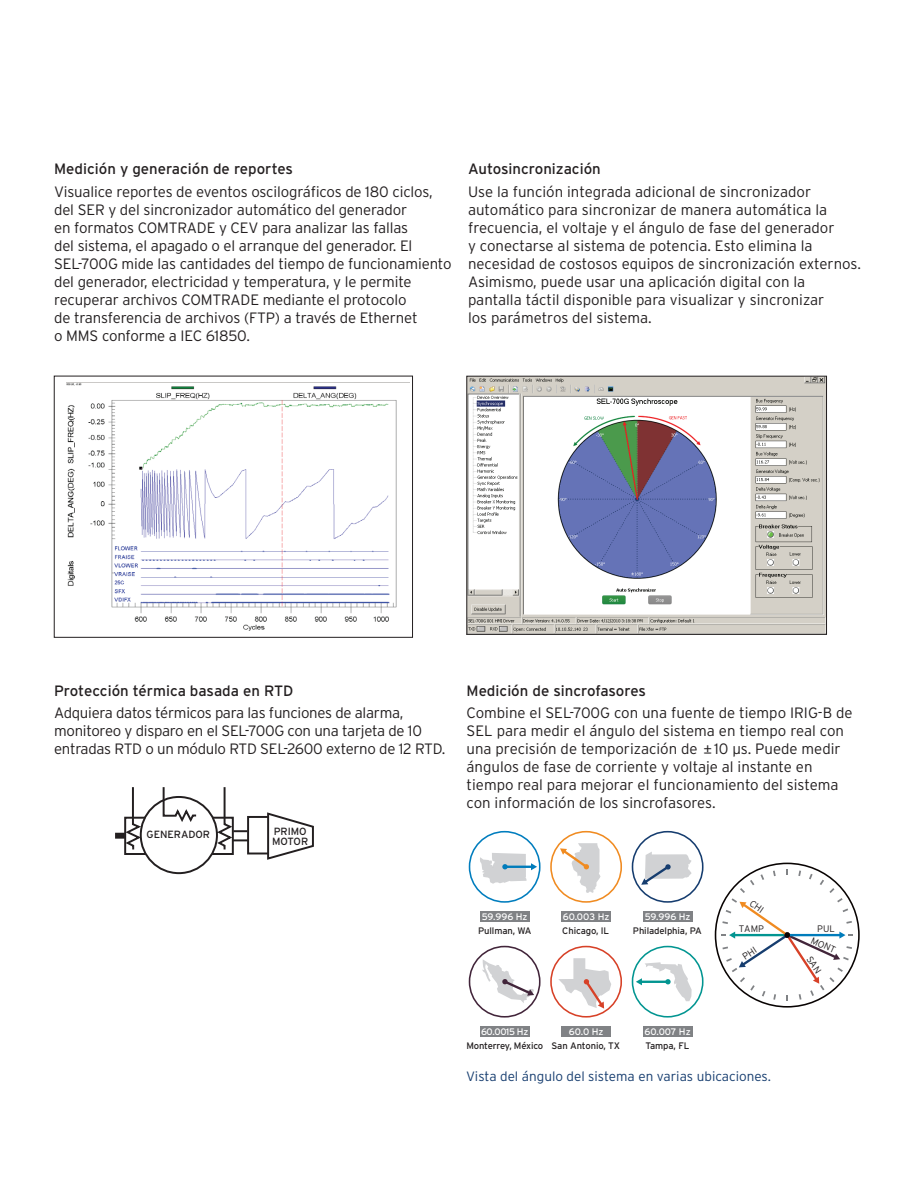
<style>
.page{position:relative;width:918px;height:1188px;background:#fff}
.page>*{position:absolute;margin:0;border:0;box-sizing:border-box;transform-origin:0 0}
.t1{font:300 15px/18px "Interstate Poly";letter-spacing:-.01em;color:#231f20}
.t2{font:15px "Interstate Poly";color:#231f20}
.t3{font:300 13.5px "Interstate Poly";color:#163d6f}
.t4{font:10.5px/9.9px "Interstate Poly";color:#231f20}
.t5{font:9.45px "Interstate Poly";letter-spacing:-.01em;color:#231f20}
.t6{font:9.45px "Interstate Poly";letter-spacing:-.015em;color:#fff}
.t7{font:300 9.45px "Interstate Poly";color:#231f20}
</style>
<div class="page">
<svg style="left:123px;top:787px;width:191px;height:87px"></svg>
<div style="left:115px;top:833px;width:10px;height:6px;background:#231f20"></div>
<div style="left:469px;top:831px;width:72px;height:72px;border:2px solid #007dbe;border-radius:50%"></div>
<svg style="left:480px;top:853px;width:57px;height:31px"></svg>
<div style="left:480px;top:911px;width:49px;height:11px;background:#808285"></div>
<div style="left:550px;top:831px;width:72px;height:72px;border:2px solid #f08b21;border-radius:50%"></div>
<svg style="left:560px;top:843px;width:41px;height:50px"></svg>
<div style="left:561px;top:911px;width:50px;height:11px;background:#808285"></div>
<div style="left:632px;top:831px;width:72px;height:72px;border:2px solid #163d6f;border-radius:50%"></div>
<svg style="left:641px;top:852px;width:51px;height:33px"></svg>
<div style="left:643px;top:911px;width:49px;height:11px;background:#808285"></div>
<div style="left:469px;top:946px;width:72px;height:72px;border:2px solid #42253a;border-radius:50%"></div>
<svg style="left:482px;top:959px;width:52px;height:44px"></svg>
<div style="left:480px;top:1026px;width:49px;height:11px;background:#808285"></div>
<div style="left:550px;top:946px;width:72px;height:72px;border:2px solid #d74127;border-radius:50%"></div>
<svg style="left:558px;top:958px;width:53px;height:51px"></svg>
<div style="left:561px;top:1026px;width:50px;height:11px;background:#808285"></div>
<div style="left:632px;top:946px;width:72px;height:72px;border:2px solid #029591;border-radius:50%"></div>
<div style="left:643px;top:1026px;width:49px;height:11px;background:#808285"></div>
<svg style="left:636px;top:962px;width:56px;height:39px"></svg>
<img style="left:469px;top:378px;width:356px;height:254px">
<div style="left:467px;top:376px;width:360px;height:258px;border:1px solid #231f20"></div>
<img style="left:66px;top:383px;width:331px;height:248px">
<div style="left:54px;top:376px;width:359px;height:262px;border:1px solid #231f20"></div>
<svg style="left:721px;top:869px;width:132px;height:132px"></svg>
<p class="t2" style="left:54px;top:158px;width:240px">Medición y generación de reportes</p>
<p class="t1" style="left:54px;top:181px;width:399px">Visualice reportes de eventos oscilográficos de 180 ciclos, del SER y del sincronizador automático del generador<br>en formatos COMTRADE y CEV para analizar las fallas<br>del sistema, el apagado o el arranque del generador. El SEL‑700G mide las cantidades del tiempo de funcionamiento del generador, electricidad y temperatura, y le permite recuperar archivos COMTRADE mediante el protocolo<br>de transferencia de archivos (FTP) a través de Ethernet<br>o MMS conforme a IEC 61850.</p>
<p class="t2" style="left:468px;top:158px;width:134px">Autosincronización</p>
<p class="t1" style="left:468px;top:181px;width:395px">Use la función integrada adicional de sincronizador automático para sincronizar de manera automática la frecuencia, el voltaje y el ángulo de fase del generador<br>y conectarse al sistema de potencia. Esto elimina la necesidad de costosos equipos de sincronización externos.<br>Asimismo, puede usar una aplicación digital con la pantalla táctil disponible para visualizar y sincronizar<br>los parámetros del sistema.</p>
<p class="t2" style="left:54px;top:680px;width:241px">Protección térmica basada en RTD</p>
<p class="t1" style="left:54px;top:703px;width:393px">Adquiera datos térmicos para las funciones de alarma, monitoreo y disparo en el SEL‑700G con una tarjeta de 10 entradas RTD o un módulo RTD SEL‑2600 externo de 12 RTD.</p>
<p class="t4" style="left:147px;top:829px;width:65px">GENERADOR</p>
<p class="t4" style="left:272px;top:826px;width:38px">PRIMO<br>MOTOR</p>
<p class="t2" style="left:467px;top:680px;width:181px">Medición de sincrofasores</p>
<p class="t1" style="left:467px;top:703px;width:387px">Combine el SEL‑700G con una fuente de tiempo IRIG-B de SEL para medir el ángulo del sistema en tiempo real con una precisión de temporización de ±10 μs. Puede medir ángulos de fase de corriente y voltaje al instante en tiempo real para mejorar el funcionamiento del sistema con información de los sincrofasores.</p>
<p class="t6" style="left:482px;top:910px;width:47px">59.996 Hz</p>
<p class="t6" style="left:563px;top:910px;width:48px">60.003 Hz</p>
<p class="t6" style="left:645px;top:910px;width:47px">59.996 Hz</p>
<p class="t5" style="left:478px;top:924px;width:55px">Pullman, WA</p>
<p class="t5" style="left:562px;top:924px;width:48px">Chicago, IL</p>
<p class="t5" style="left:633px;top:924px;width:71px">Philadelphia, PA</p>
<p class="t7" style="left:739px;top:922px;width:27px">TAMP</p>
<p class="t7" style="left:817px;top:922px;width:19px">PUL</p>
<p class="t7" style="left:814px;top:934px;width:28px;rotate:24deg">MONT</p>
<p class="t6" style="left:481px;top:1025px;width:49px">60.0015 Hz</p>
<p class="t6" style="left:569px;top:1025px;width:36px">60.0 Hz</p>
<p class="t6" style="left:645px;top:1025px;width:47px">60.007 Hz</p>
<p class="t5" style="left:467px;top:1039px;width:155px">Monterrey, México San Antonio, TX</p>
<p class="t5" style="left:646px;top:1039px;width:45px">Tampa, FL</p>
<p class="t3" style="left:466px;top:1067px;width:306px">Vista del ángulo del sistema en varias ubicaciones.</p>
</div>
